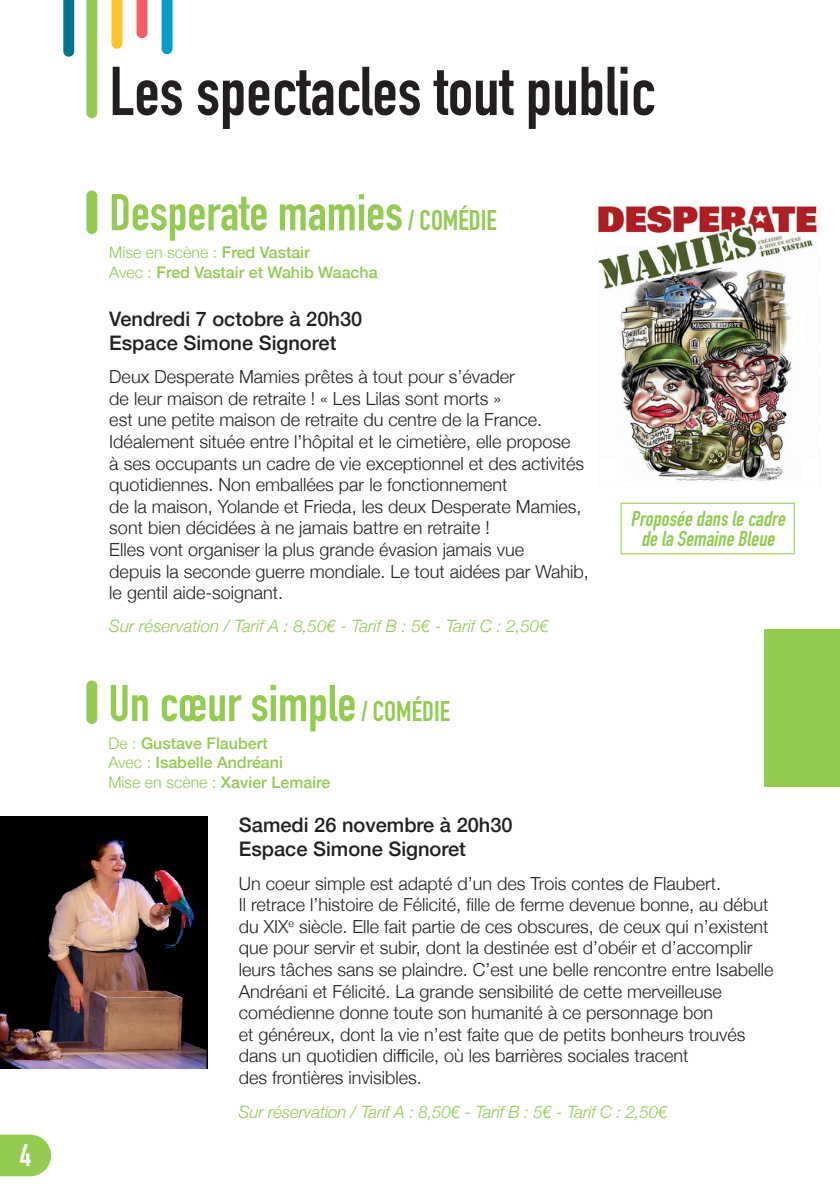
<style>
.page{position:relative;width:840px;height:1191px;background:#fff}
.page>*{position:absolute;margin:0;border:0;box-sizing:border-box;transform-origin:0 0}
.t1{font:700 67.8px "DIN Condensed";color:#231f20}
.t2{font:700 50.8px "DIN Condensed";color:#93ca52}
.t3{font:700 30.8px "DIN Condensed";color:#fff}
.t4{font:italic 700 21.2px/19.4px "DIN Condensed";color:#93ca52;text-align:center}
.t5{font:500 20px/24px "Helvetica Neue";color:#231f20}
.t6{font:300 18px/21.6px "Helvetica Neue";color:#231f20}
.t7{font:italic 300 17px "Helvetica Neue";letter-spacing:-.01em;color:#93ca52}
.t8{font:500 16px/19.2px "Helvetica Neue";color:#93ca52}
.s1{font-size:28px}
.s2{font-weight:300}
</style>
<div class="page">
<div style="left:620px;top:503px;width:174px;height:51px;border:1px solid #93ca52"></div>
<img style="left:0;top:816px;width:207px;height:252px">
<img style="left:598px;top:205px;width:220px;height:276px">
<svg style="left:0;top:1134px;width:51px;height:42px;background:#9dcf63"></svg>
<div style="left:764px;top:629px;width:75px;height:157px;background:#93ca52"></div>
<svg style="left:136px;top:0;width:11px;height:38px"></svg>
<svg style="left:111px;top:0;width:11px;height:49px"></svg>
<svg style="left:86px;top:0;width:11px;height:118px"></svg>
<svg style="left:63px;top:0;width:11px;height:57px"></svg>
<svg style="left:161px;top:0;width:11px;height:54px"></svg>
<div style="left:86px;top:190px;width:11px;height:44px;background:#93ca52;border-radius:5px"></div>
<div style="left:86px;top:680px;width:11px;height:44px;background:#93ca52;border-radius:5px"></div>
<h3 class="t3" style="left:20px;top:1134px;width:13px">4</h3>
<h1 class="t1" style="left:109px;top:46px;width:547px">Les spectacles tout public</h1>
<h2 class="t2" style="left:109px;top:178px;width:389px">Desperate mamies <span class="s1">/ COMÉDIE</span></h2>
<p class="t8" style="left:109px;top:242px;width:269px"><span class="s2">Mise en scène :</span> Fred Vastair<br><span class="s2">Avec :</span> Fred Vastair et Wahib Waacha</p>
<p class="t5" style="left:109px;top:305px;width:254px">Vendredi 7 octobre à 20h30<br>Espace Simone Signoret</p>
<p class="t6" style="left:109px;top:364px;width:481px">Deux Desperate Mamies prêtes à tout pour s’évader<br>de leur maison de retraite ! « Les Lilas sont morts »<br>est une petite maison de retraite du centre de la France.<br>Idéalement située entre l’hôpital et le cimetière, elle propose<br>à ses occupants un cadre de vie exceptionnel et des activités quotidiennes. Non emballées par le fonctionnement<br>de la maison, Yolande et Frieda, les deux Desperate Mamies, sont bien décidées à ne jamais battre en retraite !<br>Elles vont organiser la plus grande évasion jamais vue<br>depuis la seconde guerre mondiale. Le tout aidées par Wahib, le gentil aide-soignant.</p>
<p class="t7" style="left:109px;top:612px;width:441px">Sur réservation / Tarif A : 8,50€ - Tarif B : 5€ - Tarif C : 2,50€</p>
<p class="t4" style="left:630px;top:509px;width:161px">Proposéedanslecadre delaSemaineBleue</p>
<h2 class="t2" style="left:108px;top:669px;width:343px">Un cœur simple <span class="s1">/ COMÉDIE</span></h2>
<p class="t8" style="left:108px;top:732px;width:223px"><span class="s2">De :</span> Gustave Flaubert<br><span class="s2">Avec :</span> Isabelle Andréani<br><span class="s2">Mise en scène :</span> Xavier Lemaire</p>
<p class="t5" style="left:239px;top:811px;width:275px">Samedi 26 novembre à 20h30<br>Espace Simone Signoret</p>
<p class="t6" style="left:239px;top:871px;width:536px">Un coeur simple est adapté d’un des Trois contes de Flaubert.<br>Il retrace l’histoire de Félicité, fille de ferme devenue bonne, au début du XIX<sup>e</sup> siècle. Elle fait partie de ces obscures, de ceux qui n’existent que pour servir et subir, dont la destinée est d’obéir et d’accomplir leurs tâches sans se plaindre. C’est une belle rencontre entre Isabelle Andréani et Félicité. La grande sensibilité de cette merveilleuse comédienne donne toute son humanité à ce personnage bon<br>et généreux, dont la vie n’est faite que de petits bonheurs trouvés dans un quotidien difficile, où les barrières sociales tracent<br>des frontières invisibles.</p>
<p class="t7" style="left:239px;top:1098px;width:430px">Sur réservation / Tarif A : 8,50€ - Tarif B : 5€ - Tarif C : 2,50€</p>
</div>
